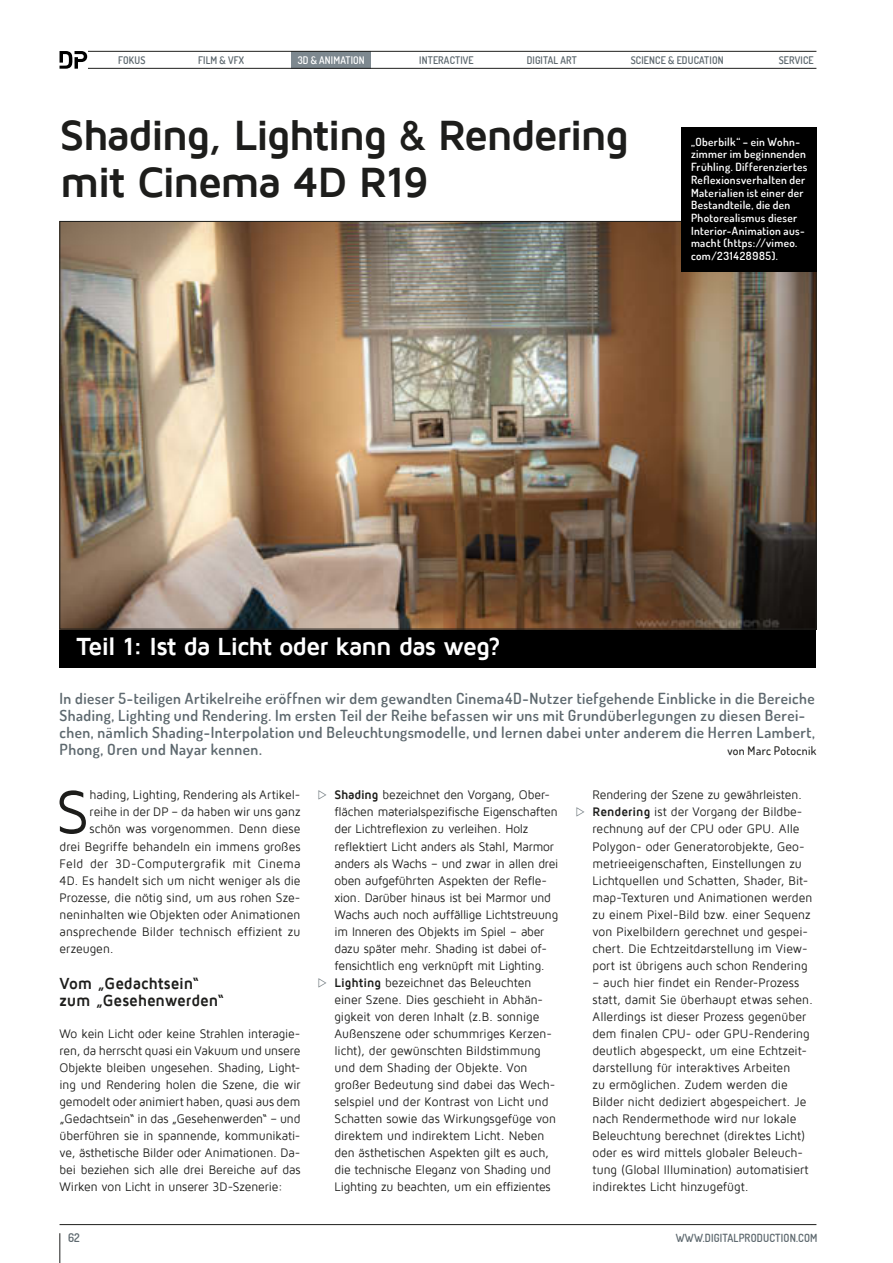
<style>
.page{position:relative;width:893px;height:1263px;background:#fff}
.page>*{position:absolute;margin:0;border:0;box-sizing:border-box;transform-origin:0 0}
.t1{font:63.75px "Maven Pro";color:#1d1d1b;scale:.94 1}
.t2{font:700 43.5px/46.5px "Maven Pro";letter-spacing:-.055em;color:#1d1d1b}
.t3{font:700 25.5px "Maven Pro";letter-spacing:-.04em;color:#fff}
.t4{font:700 16.5px/17px "Maven Pro";letter-spacing:-.005em;color:#1d1d1b;scale:.94 1}
.t5{font:600 15.3px/17px "Dosis";letter-spacing:.03em;color:#5d686e}
.t6{font:12.75px/17px "Maven Pro";color:#1d1d1b;text-align:justify;scale:.94 1}
.t7{font:12.75px "Maven Pro";letter-spacing:-.02em;color:#1d1d1b;scale:.94 1}
.t8{font:12.75px "Maven Pro";letter-spacing:.025em;color:#1d1d1b;scale:.94 1}
.t9{font:600 12px "Dosis";color:#5d686e;scale:.94 1}
.t10{font:500 11.85px "Dosis";letter-spacing:.03em;color:#1d1d1b}
.t11{font:600 11.25px/12.8px "Dosis";letter-spacing:.03em;color:#fff}
.t12{font:600 11.25px "Dosis";letter-spacing:.015em;color:#5d686e;scale:.94 1}
.t13{font:600 10.5px "Dosis";letter-spacing:.015em;color:#5d686e;scale:.94 1}
.t14{font:600 10.5px "Dosis";letter-spacing:.015em;color:#fff;scale:.94 1}
.s1{font-family:"DP Font";font-weight:500;font-size:12px;color:#5d686e}
.s2{font-weight:700}
</style>
<div class="page">
<div style="left:60px;top:595px;width:756px;height:73px;background:#000"></div>
<img style="left:62px;top:223px;width:752px;height:404px">
<div style="left:681px;top:128px;width:135px;height:144px;background:#000"></div>
<div style="left:291px;top:51px;width:80px;height:17px;background:#7d888f"></div>
<hr style="left:60px;top:1233px;width:1px;height:30px;background:#1d1d1b">
<svg style="left:60px;top:51px;width:27px;height:18px"></svg>
<hr style="left:88px;top:68px;width:728px;height:1px;background:#1d1d1b">
<hr style="left:88px;top:51px;width:728px;height:1px;background:#1d1d1b">
<hr style="left:60px;top:1224px;width:756px;height:1px;background:#1d1d1b">
<p class="t13" style="left:118px;top:53px;width:30px">FOKUS</p>
<p class="t13" style="left:198px;top:53px;width:50px">FILM &amp; VFX</p>
<p class="t14" style="left:298px;top:53px;width:73px">3D &amp; ANIMATION</p>
<p class="t13" style="left:419px;top:53px;width:59px">INTERACTIVE</p>
<p class="t13" style="left:527px;top:53px;width:55px">DIGITAL ART</p>
<p class="t13" style="left:631px;top:53px;width:100px">SCIENCE &amp; EDUCATION</p>
<p class="t13" style="left:779px;top:53px;width:39px">SERVICE</p>
<h2 class="t2" style="left:60px;top:113px;width:571px">Shading, Lighting &amp; Rendering mit Cinema 4D R19</h2>
<p class="t11" style="left:691px;top:135px;width:118px">„Oberbilk“ – ein Wohn&shy;zimmer im beginnenden<br>Frühling. Differenziertes<br>Reflexionsverhalten der<br>Materialien ist einer der<br>Bestandteile, die den<br>Photorealismus dieser<br>Interior-Animation aus&shy;macht (https://vimeo. com/231428985).</p>
<h3 class="t3" style="left:77px;top:633px;width:426px">Teil 1: Ist da Licht oder kann das weg?</h3>
<p class="t5" style="left:60px;top:689px;width:757px">In dieser 5-teiligen Artikelreihe eröffnen wir dem gewandten Cinema4D-Nutzer tiefgehende Einblicke in die Bereiche Shading, Lighting und Rendering. Im ersten Teil der Reihe befassen wir uns mit Grundüberlegungen zu diesen Berei&shy;chen, nämlich Shading-Interpolation und Beleuchtungsmodelle, und lernen dabei unter anderem die Herren Lambert, Phong, Oren und Nayar kennen.</p>
<p class="t10" style="left:727px;top:742px;width:91px">von Marc Potocnik</p>
<h1 class="t1" style="left:56px;top:779px;width:37px">S</h1>
<p class="t6" style="left:90px;top:787px;width:226px">hading, Lighting, Rendering als Artikel-</p>
<p class="t6" style="left:90px;top:804px;width:226px">reihe in der DP – da haben wir uns ganz</p>
<p class="t6" style="left:90px;top:821px;width:226px">schön was vorgenommen. Denn diese</p>
<p class="t6" style="left:60px;top:838px;width:258px">drei Begriffe behandeln ein immens großes</p>
<p class="t8" style="left:60px;top:856px;width:258px">Feld der 3D-Computergrafik mit Cinema</p>
<p class="t6" style="left:60px;top:872px;width:258px">4D. Es handelt sich um nicht weniger als die</p>
<p class="t6" style="left:60px;top:889px;width:258px">Prozesse, die nötig sind, um aus rohen Sze-</p>
<p class="t6" style="left:60px;top:906px;width:258px">neninhalten wie Objekten oder Animationen</p>
<p class="t6" style="left:60px;top:923px;width:258px">ansprechende Bilder technisch effizient zu</p>
<p class="t6" style="left:60px;top:940px;width:59px">erzeugen.</p>
<p class="t4" style="left:60px;top:975px;width:176px">Vom „Gedachtsein“ zum „Gesehenwerden“</p>
<p class="t6" style="left:60px;top:1025px;width:258px">Wo kein Licht oder keine Strahlen interagie&shy;ren, da herrscht quasi ein Vakuum und unsere Objekte bleiben ungesehen. Shading, Light&shy;ing und Rendering holen die Szene, die wir gemodelt oder animiert haben, quasi aus dem „Gedachtsein“ in das „Gesehenwerden“ – und überführen sie in spannende, kommunikati&shy;ve, ästhetische Bilder oder Animationen. Da&shy;bei beziehen sich alle drei Bereiche auf das Wirken von Licht in unserer 3D-Szenerie:</p>
<p class="t7" style="left:317px;top:788px;width:249px"><span class="s1">i</span> <span class="s2">Shading</span> bezeichnet den Vorgang, Ober-</p>
<p class="t6" style="left:334px;top:804px;width:239px">flächen materialspezifische Eigenschaften</p>
<p class="t6" style="left:334px;top:821px;width:208px">der Lichtreflexion zu verleihen. Holz</p>
<p class="t6" style="left:334px;top:838px;width:235px">reflektiert Licht anders als Stahl, Marmor</p>
<p class="t7" style="left:334px;top:856px;width:240px">anders als Wachs – und zwar in allen drei</p>
<p class="t6" style="left:334px;top:872px;width:228px">oben aufgeführten Aspekten der Refle-</p>
<p class="t6" style="left:334px;top:889px;width:232px">xion. Darüber hinaus ist bei Marmor und</p>
<p class="t6" style="left:334px;top:906px;width:239px">Wachs auch noch auffällige Lichtstreuung</p>
<p class="t7" style="left:334px;top:924px;width:225px">im Inneren des Objekts im Spiel – aber</p>
<p class="t6" style="left:334px;top:940px;width:227px">dazu später mehr. Shading ist dabei of-</p>
<p class="t6" style="left:334px;top:957px;width:225px">fensichtlich eng verknüpft mit Lighting.</p>
<p class="t6" style="left:317px;top:974px;width:229px"><span class="s1">i</span> <span class="s2">Lighting</span> bezeichnet das Beleuchten</p>
<p class="t6" style="left:334px;top:991px;width:223px">einer Szene. Dies geschieht in Abhän-</p>
<p class="t6" style="left:334px;top:1008px;width:219px">gigkeit von deren Inhalt (z.B. sonnige</p>
<p class="t6" style="left:334px;top:1025px;width:233px">Außenszene oder schummriges Kerzen-</p>
<p class="t6" style="left:334px;top:1042px;width:221px">licht), der gewünschten Bildstimmung</p>
<p class="t6" style="left:334px;top:1059px;width:207px">und dem Shading der Objekte. Von</p>
<p class="t6" style="left:334px;top:1076px;width:236px">großer Bedeutung sind dabei das Wech-</p>
<p class="t6" style="left:334px;top:1093px;width:229px">selspiel und der Kontrast von Licht und</p>
<p class="t6" style="left:334px;top:1110px;width:237px">Schatten sowie das Wirkungsgefüge von</p>
<p class="t6" style="left:334px;top:1127px;width:225px">direktem und indirektem Licht. Neben</p>
<p class="t6" style="left:334px;top:1144px;width:230px">den ästhetischen Aspekten gilt es auch,</p>
<p class="t6" style="left:334px;top:1161px;width:232px">die technische Eleganz von Shading und</p>
<p class="t6" style="left:334px;top:1178px;width:232px">Lighting zu beachten, um ein effizientes</p>
<p class="t6" style="left:592px;top:787px;width:224px">Rendering der Szene zu gewährleisten.</p>
<p class="t6" style="left:575px;top:804px;width:243px"><span class="s1">i</span> <span class="s2">Rendering</span> ist der Vorgang der Bildbe-</p>
<p class="t6" style="left:592px;top:821px;width:222px">rechnung auf der CPU oder GPU. Alle</p>
<p class="t6" style="left:592px;top:838px;width:227px">Polygon- oder Generatorobjekte, Geo-</p>
<p class="t6" style="left:592px;top:855px;width:224px">metrieeigenschaften, Einstellungen zu</p>
<p class="t6" style="left:592px;top:872px;width:231px">Lichtquellen und Schatten, Shader, Bit-</p>
<p class="t6" style="left:592px;top:889px;width:235px">map-Texturen und Animationen werden</p>
<p class="t6" style="left:592px;top:906px;width:234px">zu einem Pixel-Bild bzw. einer Sequenz</p>
<p class="t6" style="left:592px;top:923px;width:231px">von Pixelbildern gerechnet und gespei-</p>
<p class="t6" style="left:592px;top:940px;width:230px">chert. Die Echtzeitdarstellung im View-</p>
<p class="t6" style="left:592px;top:957px;width:230px">port ist übrigens auch schon Rendering</p>
<p class="t6" style="left:592px;top:974px;width:236px;text-align:left">– auch hier findet ein Render-Prozess statt, damit Sie überhaupt etwas sehen.<br>Allerdings ist dieser Prozess gegenüber dem finalen CPU- oder GPU-Rendering deutlich abgespeckt, um eine Echtzeit&shy;darstellung für interaktives Arbeiten<br>zu ermöglichen. Zudem werden die Bilder nicht dediziert abgespeichert. Je nach Rendermethode wird nur lokale Beleuchtung berechnet (direktes Licht) oder es wird mittels globaler Beleuch&shy;tung (Global Illumination) automatisiert indirektes Licht hinzugefügt.</p>
<p class="t9" style="left:68px;top:1230px;width:14px">62</p>
<p class="t12" style="left:676px;top:1230px;width:152px">WWW.DIGITALPRODUCTION.COM</p>
</div>
